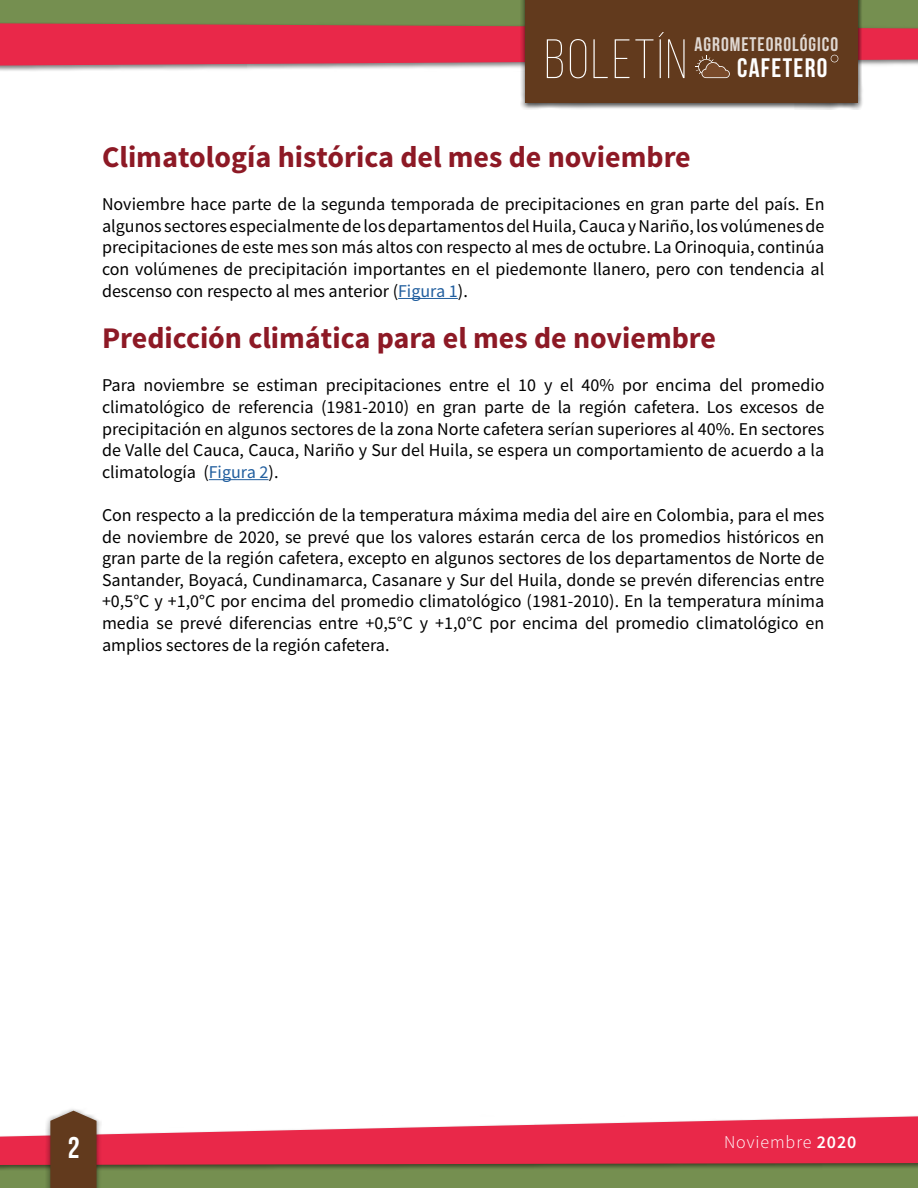
<style>
.page{position:relative;width:918px;height:1188px;background:#fff}
.page>*{position:absolute;margin:0;border:0;box-sizing:border-box;transform-origin:0 0}
.t1{font:300 55.35px "Bebas Neue";letter-spacing:.05em;color:#fff}
.t2{font:700 30px "Source Sans Pro";color:#8d1925}
.t3{font:30px "Bebas Neue";color:#fff}
.t4{font:26.85px "Bebas Neue";letter-spacing:.05em;color:#fff}
.t5{font:19.65px "Bebas Neue";letter-spacing:.05em;color:#fff}
.t6{font:18px/21.6px "Source Sans Pro";color:#000;text-align:justify}
.t7{font:300 18px "Source Sans Pro";letter-spacing:.05em;color:#fff}
.s1{color:#215e9e}
.s2{font-weight:600}
</style>
<div class="page">
<div style="left:0;top:1143px;width:918px;height:45px;background:#758f50"></div>
<div style="left:0;top:0;width:918px;height:55px;background:#758f50"></div>
<div style="left:0;top:1115px;width:918px;height:56px;background:#000;opacity:.5"></div>
<svg style="left:0;top:1116px;width:918px;height:49px;fill:#e92849"></svg>
<div style="left:520px;top:0;width:343px;height:110px;background:#000;opacity:.75"></div>
<div style="left:526px;top:0;width:332px;height:103px;background:#623a1d"></div>
<svg style="left:0;top:23px;width:918px;height:55px"></svg>
<div style="left:45px;top:1107px;width:57px;height:81px;background:#000;opacity:.5"></div>
<svg style="left:50px;top:1111px;width:47px;height:77px;background:#6b452a"></svg>
<hr style="left:398px;top:298px;width:60px;height:1px;background:#215e9e">
<hr style="left:209px;top:479px;width:60px;height:1px;background:#215e9e">
<h1 class="t1" style="left:545px;top:30px;width:144px">BOLETÍN</h1>
<p class="t5" style="left:695px;top:34px;width:145px">AGROMETEOROLÓGICO</p>
<h3 class="t4" style="left:737px;top:53px;width:92px">CAFETERO</h3>
<h2 class="t2" style="left:102px;top:138px;width:590px">Climatología histórica del mes de noviembre</h2>
<p class="t6" style="left:102px;top:194px;width:724px">Noviembre hace parte de la segunda temporada de precipitaciones en gran parte del país. En algunos sectores especialmente de los departamentos del Huila, Cauca y Nariño, los volúmenes de precipitaciones de este mes son más altos con respecto al mes de octubre. La Orinoquia, continúa con volúmenes de precipitación importantes en el piedemonte llanero, pero con tendencia al descenso con respecto al mes anterior (<span class="s1">Figura 1</span>).</p>
<h2 class="t2" style="left:102px;top:319px;width:616px">Predicción climática para el mes de noviembre</h2>
<p class="t6" style="left:102px;top:375px;width:724px">Para noviembre se estiman precipitaciones entre el 10 y el 40% por encima del promedio climatológico de referencia (1981-2010) en gran parte de la región cafetera. Los excesos de precipitación en algunos sectores de la zona Norte cafetera serían superiores al 40%. En sectores de Valle del Cauca, Cauca, Nariño y Sur del Huila, se espera un comportamiento de acuerdo a la climatología (<span class="s1">Figura 2</span>).</p>
<p class="t6" style="left:102px;top:505px;width:724px">Con respecto a la predicción de la temperatura máxima media del aire en Colombia, para el mes de noviembre de 2020, se prevé que los valores estarán cerca de los promedios históricos en gran parte de la región cafetera, excepto en algunos sectores de los departamentos de Norte de Santander, Boyacá, Cundinamarca, Casanare y Sur del Huila, donde se prevén diferencias entre +0,5°C y +1,0°C por encima del promedio climatológico (1981-2010). En la temperatura mínima media se prevé diferencias entre +0,5°C y +1,0°C por encima del promedio climatológico en amplios sectores de la región cafetera.</p>
<h2 class="t3" style="left:68px;top:1131px;width:13px">2</h2>
<p class="t7" style="left:724px;top:1131px;width:134px">Noviembre <span class="s2">2020</span></p>
</div>
